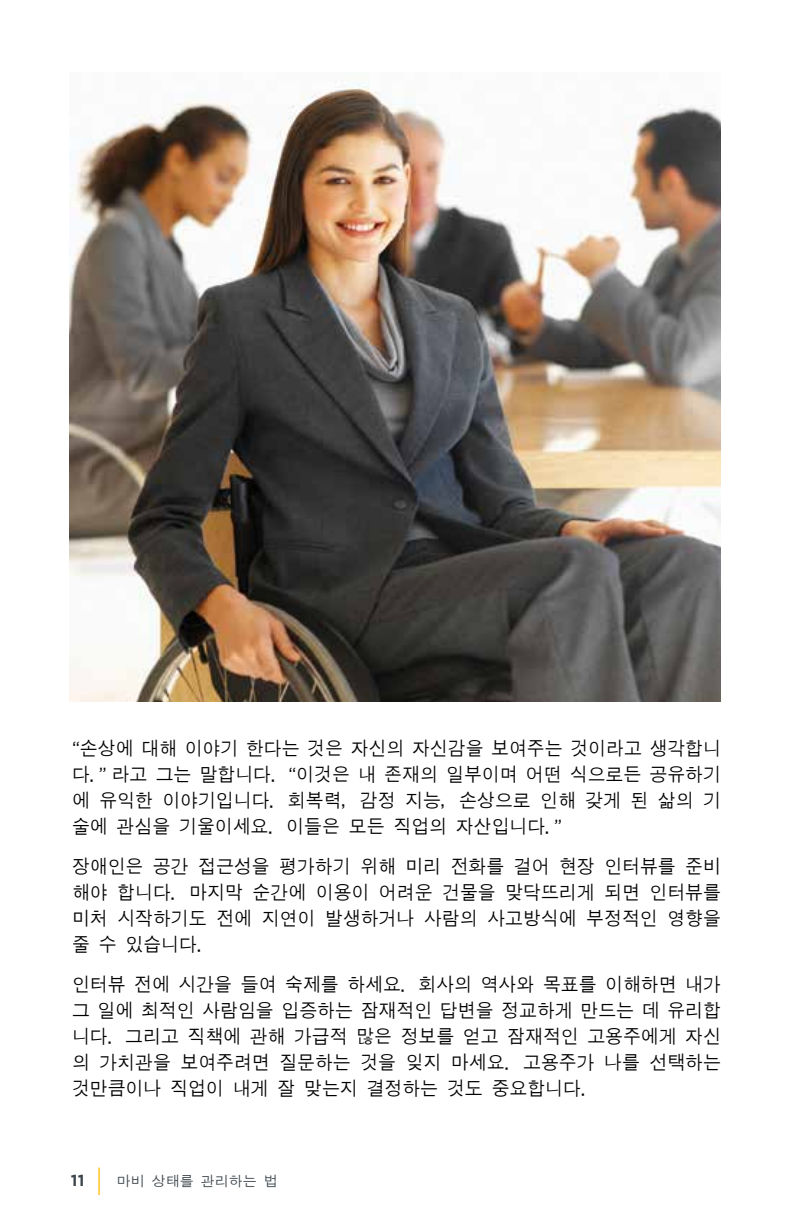
<style>
.page{position:relative;width:792px;height:1224px;background:#fff}
.page>*{position:absolute;margin:0;border:0;box-sizing:border-box;transform-origin:0 0}
.t1{font:19px/26px "DFK Gothic Md WIN KSC H";color:#000;text-align:justify;scale:.94 1}
.t2{font:700 16px "Gotham";color:#3d464c}
.t3{font:14px "DFK Gothic Md WIN KSC H";color:#3d464c}
.s1{font-family:"Gotham"}
</style>
<div class="page">
<hr style="left:98px;top:1168px;width:2px;height:27px;background:#ffc425">
<img style="left:70px;top:80px;width:651px;height:622px">
<p class="t1" style="left:72px;top:735px;width:692px"><span class="s1">“</span>손상에 대해 이야기 한다는 것은 자신의 자신감을 보여주는 것이라고 생각합니 다.<span class="s1">”</span> 라고 그는 말합니다. <span class="s1">“</span>이것은 내 존재의 일부이며 어떤 식으로든 공유하기 에 유익한 이야기입니다. 회복력, 감정 지능, 손상으로 인해 갖게 된 삶의 기 술에 관심을 기울이세요. 이들은 모든 직업의 자산입니다.<span class="s1">”</span></p>
<p class="t1" style="left:72px;top:853px;width:692px">장애인은 공간 접근성을 평가하기 위해 미리 전화를 걸어 현장 인터뷰를 준비 해야 합니다. 마지막 순간에 이용이 어려운 건물을 맞닥뜨리게 되면 인터뷰를 미처 시작하기도 전에 지연이 발생하거나 사람의 사고방식에 부정적인 영향을 줄 수 있습니다.</p>
<p class="t1" style="left:72px;top:972px;width:692px">인터뷰 전에 시간을 들여 숙제를 하세요. 회사의 역사와 목표를 이해하면 내가 그 일에 최적인 사람임을 입증하는 잠재적인 답변을 정교하게 만드는 데 유리합 니다. 그리고 직책에 관해 가급적 많은 정보를 얻고 잠재적인 고용주에게 자신 의 가치관을 보여주려면 질문하는 것을 잊지 마세요. 고용주가 나를 선택하는 것만큼이나 직업이 내게 잘 맞는지 결정하는 것도 중요합니다.</p>
<p class="t2" style="left:71px;top:1170px;width:15px">11</p>
<p class="t3" style="left:117px;top:1174px;width:163px">마비 상태를 관리하는 법</p>
</div>
